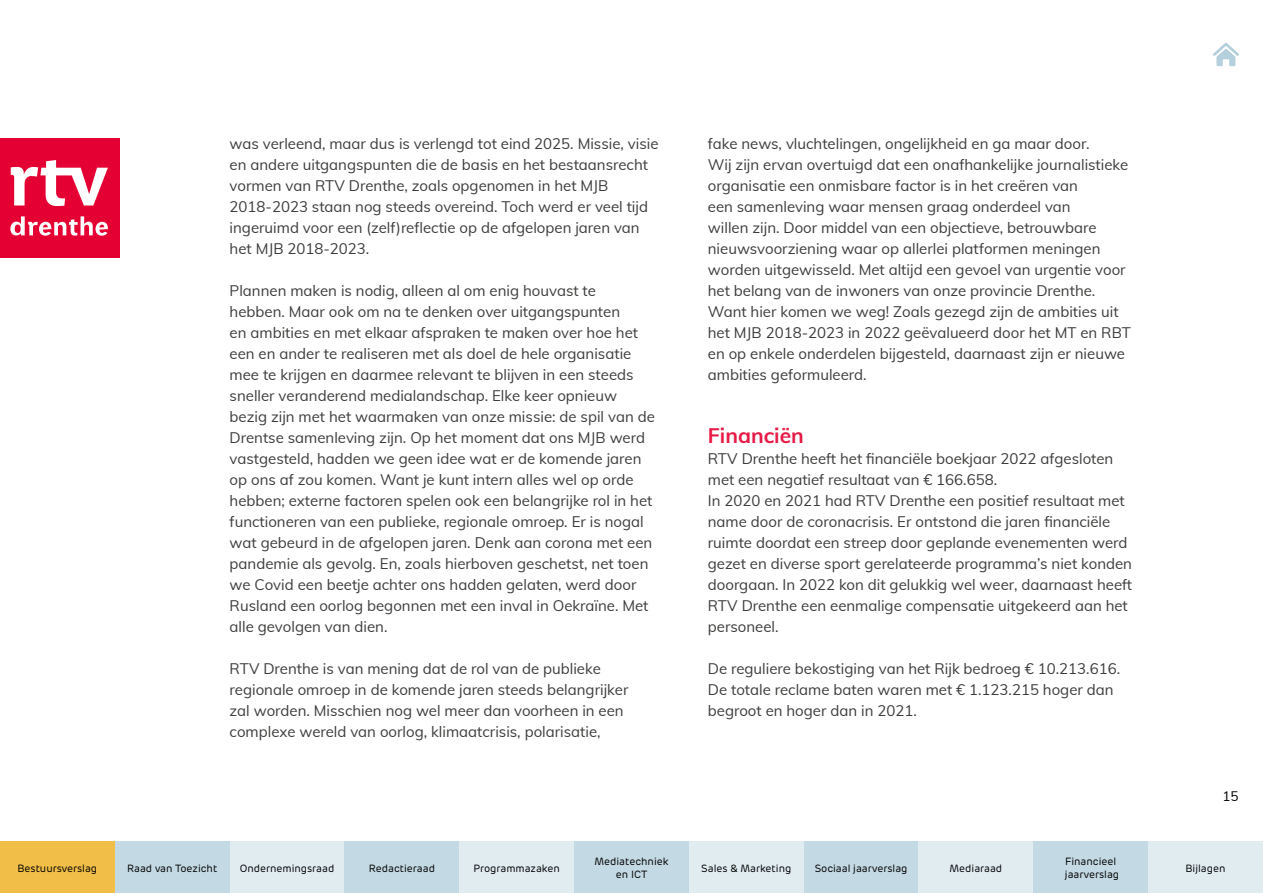
<style>
.page{position:relative;width:1263px;height:893px;background:#fff}
.page>*{position:absolute;margin:0;border:0;box-sizing:border-box;transform-origin:0 0}
.kopje_rood{font:700 21px "Muli";color:#e71a46}
.plat{font:15px/21px "Muli";color:#3c3c3b}
.t1{font:13.5px "Muli";color:#000}
.knop{font:10.5px/13.5px "Rubrik Edge New";color:#000;text-align:center}
</style>
<div class="page">
<svg style="left:1213px;top:43px;width:26px;height:23px"></svg>
<div style="left:115px;top:842px;width:115px;height:51px;background:#c3d9e3"></div>
<div style="left:230px;top:842px;width:114px;height:51px;background:#e1ecf1"></div>
<div style="left:344px;top:842px;width:115px;height:51px;background:#c3d9e3"></div>
<div style="left:459px;top:842px;width:115px;height:51px;background:#e1ecf1"></div>
<div style="left:574px;top:842px;width:115px;height:51px;background:#c3d9e3"></div>
<div style="left:689px;top:842px;width:115px;height:51px;background:#e1ecf1"></div>
<div style="left:804px;top:842px;width:114px;height:51px;background:#c3d9e3"></div>
<div style="left:918px;top:842px;width:115px;height:51px;background:#e1ecf1"></div>
<div style="left:1033px;top:842px;width:115px;height:51px;background:#c3d9e3"></div>
<div style="left:1148px;top:842px;width:115px;height:51px;background:#e1ecf1"></div>
<div style="left:0;top:842px;width:115px;height:51px;background:#f1be48"></div>
<div style="left:0;top:138px;width:119px;height:119px;background:#e40032"></div>
<svg style="left:11px;top:160px;width:97px;height:46px"></svg>
<svg style="left:10px;top:216px;width:98px;height:20px"></svg>
<p class="plat" style="left:230px;top:132px;width:430px">was verleend, maar dus is verlengd tot eind 2025. Missie, visie en andere uitgangspunten die de basis en het bestaansrecht vormen van RTV Drenthe, zoals opgenomen in het MJB 2018-2023 staan nog steeds overeind. Toch werd er veel tijd ingeruimd voor een (zelf)reflectie op de afgelopen jaren van het MJB 2018-2023.</p>
<p class="plat" style="left:230px;top:279px;width:427px">Plannen maken is nodig, alleen al om enig houvast te hebben. Maar ook om na te denken over uitgangspunten<br>en ambities en met elkaar afspraken te maken over hoe het een en ander te realiseren met als doel de hele organisatie mee te krijgen en daarmee relevant te blijven in een steeds sneller veranderend medialandschap. Elke keer opnieuw bezig zijn met het waarmaken van onze missie: de spil van de Drentse samenleving zijn. Op het moment dat ons MJB werd vastgesteld, hadden we geen idee wat er de komende jaren op ons af zou komen. Want je kunt intern alles wel op orde hebben; externe factoren spelen ook een belangrijke rol in het functioneren van een publieke, regionale omroep. Er is nogal wat gebeurd in de afgelopen jaren. Denk aan corona met een pandemie als gevolg. En, zoals hierboven geschetst, net toen we Covid een beetje achter ons hadden gelaten, werd door Rusland een oorlog begonnen met een inval in Oekraïne. Met alle gevolgen van dien.</p>
<p class="plat" style="left:230px;top:657px;width:400px">RTV Drenthe is van mening dat de rol van de publieke regionale omroep in de komende jaren steeds belangrijker zal worden. Misschien nog wel meer dan voorheen in een complexe wereld van oorlog, klimaatcrisis, polarisatie,</p>
<p class="plat" style="left:708px;top:132px;width:383px">fake news, vluchtelingen, ongelijkheid en ga maar door.</p>
<p class="plat" style="left:708px;top:153px;width:424px">Wij zijn ervan overtuigd dat een onafhankelijke journalistieke organisatie een onmisbare factor is in het creëren van<br>een samenleving waar mensen graag onderdeel van<br>willen zijn. Door middel van een objectieve, betrouwbare nieuwsvoorziening waar op allerlei platformen meningen worden uitgewisseld. Met altijd een gevoel van urgentie voor het belang van de inwoners van onze provincie Drenthe.<br>Want hier komen we weg! Zoals gezegd zijn de ambities uit het MJB 2018-2023 in 2022 geëvalueerd door het MT en RBT en op enkele onderdelen bijgesteld, daarnaast zijn er nieuwe ambities geformuleerd.</p>
<p class="kopje_rood" style="left:708px;top:420px;width:98px">Financiën</p>
<p class="plat" style="left:708px;top:447px;width:407px">RTV Drenthe heeft het financiële boekjaar 2022 afgesloten met een negatief resultaat van € 166.658.</p>
<p class="plat" style="left:708px;top:489px;width:426px">In 2020 en 2021 had RTV Drenthe een positief resultaat met name door de coronacrisis. Er ontstond die jaren financiële ruimte doordat een streep door geplande evenementen werd gezet en diverse sport gerelateerde programma’s niet konden doorgaan. In 2022 kon dit gelukkig wel weer, daarnaast heeft RTV Drenthe een eenmalige compensatie uitgekeerd aan het personeel.</p>
<p class="plat" style="left:708px;top:657px;width:414px">De reguliere bekostiging van het Rijk bedroeg € 10.213.616.<br>De totale reclame baten waren met € 1.123.215 hoger dan begroot en hoger dan in 2021.</p>
<p class="t1" style="left:1222px;top:786px;width:18px">15</p>
<p class="knop" style="left:127px;top:861px;width:92px">Raad van Toezicht</p>
<p class="knop" style="left:240px;top:861px;width:96px">Ondernemingsraad</p>
<p class="knop" style="left:369px;top:861px;width:68px">Redactieraad</p>
<p class="knop" style="left:473px;top:861px;width:88px">Programmazaken</p>
<p class="knop" style="left:594px;top:855px;width:75px">Mediatechniek en ICT</p>
<p class="knop" style="left:701px;top:861px;width:92px">Sales &amp; Marketing</p>
<p class="knop" style="left:815px;top:861px;width:94px">Sociaal jaarverslag</p>
<p class="knop" style="left:949px;top:861px;width:54px">Mediaraad</p>
<p class="knop" style="left:1065px;top:855px;width:56px;text-align:left">Financieel jaarverslag</p>
<p class="knop" style="left:18px;top:861px;width:81px">Bestuursverslag</p>
<p class="knop" style="left:1185px;top:861px;width:41px">Bijlagen</p>
</div>
